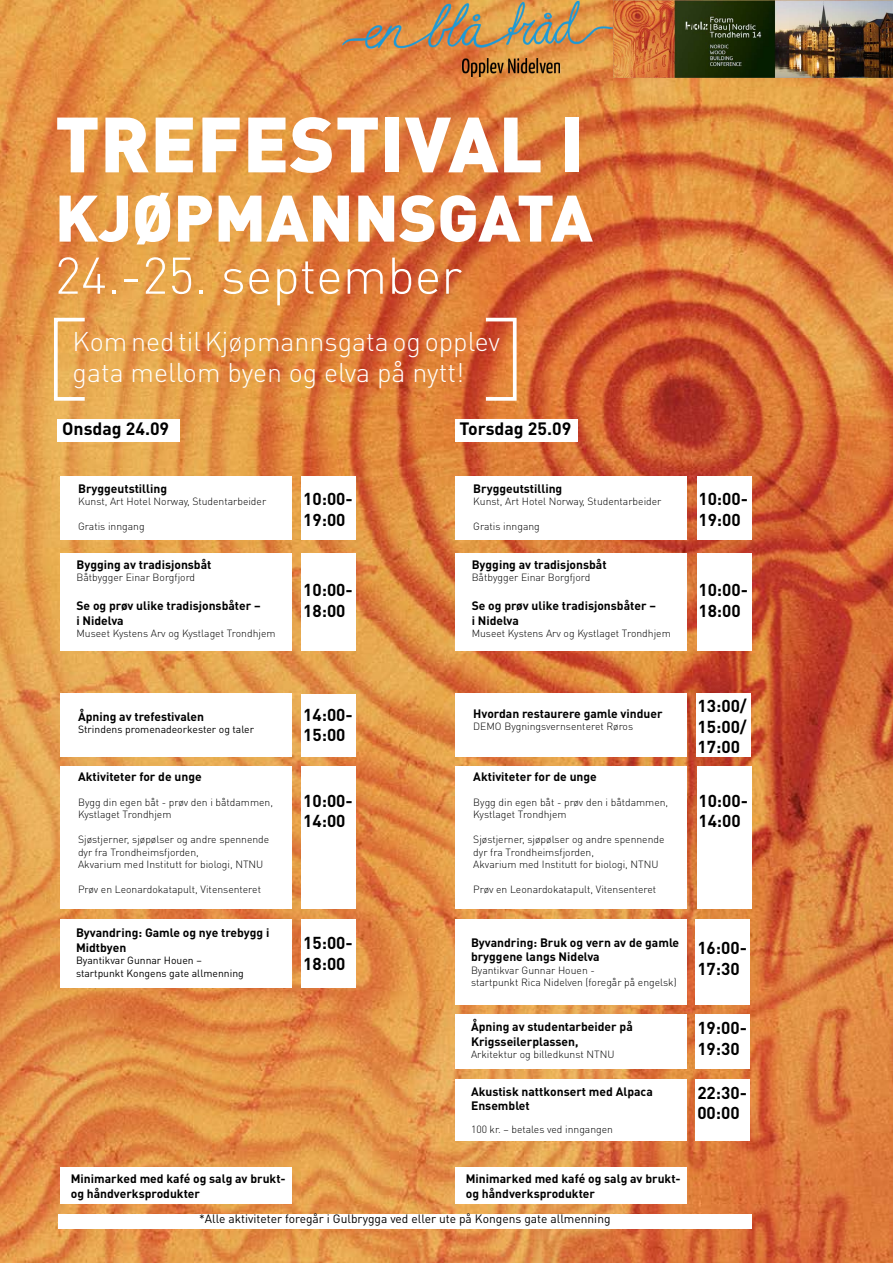
<style>
.page{position:relative;width:893px;height:1263px;background:#fff}
.page>*{position:absolute;margin:0;border:0;box-sizing:border-box;transform-origin:0 0}
.t1{font:900 76.95px "DIN Pro";color:#fff}
.t2{font:900 64.65px "DIN Pro";color:#fff}
.t3{font:300 50.85px "DIN Pro";color:#fff}
.t4{font:300 26.85px/30px "DIN Pro";color:#fff}
.t5{font:700 17.7px "DIN Pro";color:#000}
.t6{font:700 17.1px/20.5px "DIN Pro";color:#000}
.t7{font:700 12.15px/14.5px "DIN Pro";color:#000}
.t8{font:12px "DIN Pro";color:#000}
.t9{font:300 10.35px/12.5px "DIN Pro";color:#000}
.t10{font:10.35px/12.5px "DIN Pro";color:#000}
</style>
<div class="page">
<img style="left:0;top:0;width:893px;height:1263px">
<div style="left:58px;top:419px;width:122px;height:22px;background:#fff"></div>
<div style="left:455px;top:419px;width:122px;height:22px;background:#fff"></div>
<div style="left:60px;top:1167px;width:232px;height:36px;background:#fff"></div>
<div style="left:455px;top:1167px;width:231px;height:36px;background:#fff"></div>
<div style="left:60px;top:553px;width:232px;height:98px;background:#fff"></div>
<div style="left:302px;top:553px;width:54px;height:98px;background:#fff"></div>
<div style="left:60px;top:766px;width:232px;height:142px;background:#fff"></div>
<div style="left:302px;top:766px;width:54px;height:142px;background:#fff"></div>
<div style="left:455px;top:766px;width:232px;height:142px;background:#fff"></div>
<div style="left:697px;top:766px;width:54px;height:142px;background:#fff"></div>
<div style="left:60px;top:476px;width:232px;height:64px;background:#fff"></div>
<div style="left:302px;top:476px;width:54px;height:64px;background:#fff"></div>
<div style="left:455px;top:553px;width:232px;height:98px;background:#fff"></div>
<div style="left:697px;top:553px;width:54px;height:98px;background:#fff"></div>
<div style="left:455px;top:476px;width:232px;height:64px;background:#fff"></div>
<div style="left:697px;top:476px;width:54px;height:64px;background:#fff"></div>
<div style="left:455px;top:693px;width:232px;height:63px;background:#fff"></div>
<div style="left:696px;top:693px;width:54px;height:63px;background:#fff"></div>
<div style="left:455px;top:919px;width:231px;height:86px;background:#fff"></div>
<div style="left:696px;top:919px;width:54px;height:86px;background:#fff"></div>
<div style="left:60px;top:693px;width:232px;height:63px;background:#fff"></div>
<div style="left:302px;top:694px;width:54px;height:62px;background:#fff"></div>
<div style="left:60px;top:919px;width:232px;height:68px;background:#fff"></div>
<div style="left:302px;top:919px;width:54px;height:68px;background:#fff"></div>
<div style="left:455px;top:1014px;width:231px;height:55px;background:#fff"></div>
<div style="left:696px;top:1014px;width:54px;height:55px;background:#fff"></div>
<div style="left:455px;top:1079px;width:231px;height:61px;background:#fff"></div>
<div style="left:696px;top:1079px;width:54px;height:61px;background:#fff"></div>
<div style="left:54px;top:318px;width:33px;height:83px;border:4px solid #fff"></div>
<div style="left:484px;top:318px;width:33px;height:83px;border:4px solid #fff"></div>
<img style="left:614px;top:0;width:279px;height:77px">
<img style="left:342px;top:0;width:270px;height:77px">
<div style="left:58px;top:1214px;width:694px;height:15px;background:#fff"></div>
<h1 class="t1" style="left:55px;top:92px;width:531px">TREFESTIVAL I</h1>
<h2 class="t2" style="left:55px;top:174px;width:539px">KJØPMANNSGATA</h2>
<h3 class="t3" style="left:55px;top:241px;width:409px">24.-25. september</h3>
<h3 class="t4" style="left:73px;top:326px;width:429px">Kom ned til Kjøpmannsgata og opplev gata mellom byen og elva på nytt!</h3>
<h3 class="t5" style="left:62px;top:417px;width:109px">Onsdag 24.09</h3>
<h3 class="t5" style="left:459px;top:417px;width:113px">Torsdag 25.09</h3>
<p class="t7" style="left:78px;top:481px;width:91px">Bryggeutstilling</p>
<p class="t9" style="left:78px;top:495px;width:190px">Kunst, Art Hotel Norway, Studentarbeider</p>
<p class="t9" style="left:78px;top:520px;width:68px">Gratis inngang</p>
<p class="t7" style="left:76px;top:557px;width:137px">Bygging av tradisjonsbåt</p>
<p class="t9" style="left:76px;top:571px;width:120px">Båtbygger Einar Borgfjord</p>
<p class="t7" style="left:76px;top:598px;width:186px">Se og prøv ulike tradisjonsbåter – i Nidelva</p>
<p class="t9" style="left:76px;top:627px;width:201px">Museet Kystens Arv og Kystlaget Trondhjem</p>
<h3 class="t6" style="left:303px;top:488px;width:51px">10:00-<br>19:00</h3>
<h3 class="t6" style="left:303px;top:579px;width:51px">10:00-<br>18:00</h3>
<p class="t7" style="left:473px;top:481px;width:91px">Bryggeutstilling</p>
<p class="t9" style="left:473px;top:495px;width:190px">Kunst, Art Hotel Norway, Studentarbeider</p>
<p class="t9" style="left:473px;top:520px;width:68px">Gratis inngang</p>
<p class="t7" style="left:472px;top:557px;width:137px">Bygging av tradisjonsbåt</p>
<p class="t9" style="left:472px;top:571px;width:120px">Båtbygger Einar Borgfjord</p>
<p class="t7" style="left:472px;top:598px;width:186px">Se og prøv ulike tradisjonsbåter – i Nidelva</p>
<p class="t9" style="left:472px;top:627px;width:201px">Museet Kystens Arv og Kystlaget Trondhjem</p>
<h3 class="t6" style="left:698px;top:488px;width:51px">10:00-<br>19:00</h3>
<h3 class="t6" style="left:698px;top:579px;width:51px">10:00-<br>18:00</h3>
<p class="t7" style="left:78px;top:709px;width:128px">Åpning av trefestivalen</p>
<p class="t10" style="left:78px;top:723px;width:178px">Strindens promenadeorkester og taler</p>
<p class="t7" style="left:78px;top:769px;width:125px">Aktiviteter for de unge</p>
<p class="t9" style="left:78px;top:795px;width:196px">Bygg din egen båt - prøv den i båtdammen,<br>Kystlaget Trondhjem</p>
<p class="t9" style="left:78px;top:833px;width:193px">Sjøstjerner, sjøpølser og andre spennende dyr fra Trondheimsfjorden,<br>Akvarium med Institutt for biologi, NTNU</p>
<p class="t9" style="left:78px;top:883px;width:184px">Prøv en Leonardokatapult, Vitensenteret</p>
<p class="t7" style="left:76px;top:925px;width:195px">Byvandring: Gamle og nye trebygg i<br>Midtbyen</p>
<p class="t10" style="left:76px;top:954px;width:169px">Byantikvar Gunnar Houen – startpunkt Kongens gate allmenning</p>
<h3 class="t6" style="left:303px;top:704px;width:51px">14:00-<br>15:00</h3>
<h3 class="t6" style="left:303px;top:789px;width:51px">10:00-<br>14:00</h3>
<h3 class="t6" style="left:303px;top:932px;width:51px">15:00-<br>18:00</h3>
<p class="t7" style="left:473px;top:706px;width:191px">Hvordan restaurere gamle vinduer</p>
<p class="t9" style="left:473px;top:720px;width:161px">DEMO Bygningsvernsenteret Røros</p>
<p class="t7" style="left:473px;top:769px;width:125px">Aktiviteter for de unge</p>
<p class="t9" style="left:473px;top:795px;width:196px">Bygg din egen båt - prøv den i båtdammen,<br>Kystlaget Trondhjem</p>
<p class="t9" style="left:473px;top:833px;width:193px">Sjøstjerner, sjøpølser og andre spennende dyr fra Trondheimsfjorden,<br>Akvarium med Institutt for biologi, NTNU</p>
<p class="t9" style="left:473px;top:883px;width:184px">Prøv en Leonardokatapult, Vitensenteret</p>
<p class="t7" style="left:471px;top:935px;width:210px">Byvandring: Bruk og vern av de gamle bryggene langs Nidelva</p>
<p class="t9" style="left:471px;top:963px;width:207px">Byantikvar Gunnar Houen -<br>startpunkt Rica Nidelven (foregår på engelsk)</p>
<p class="t7" style="left:471px;top:1019px;width:163px">Åpning av studentarbeider på<br>Krigsseilerplassen,</p>
<p class="t9" style="left:471px;top:1048px;width:145px">Arkitektur og billedkunst NTNU</p>
<p class="t7" style="left:471px;top:1084px;width:183px">Akustisk nattkonsert med Alpaca<br>Ensemblet</p>
<p class="t9" style="left:471px;top:1123px;width:143px">100 kr. – betales ved inngangen</p>
<p class="t7" style="left:71px;top:1171px;width:216px">Minimarked med kafé og salg av brukt&shy;og håndverksprodukter</p>
<p class="t7" style="left:466px;top:1171px;width:216px">Minimarked med kafé og salg av brukt&shy;og håndverksprodukter</p>
<p class="t8" style="left:199px;top:1211px;width:413px">*Alle aktiviteter foregår i Gulbrygga ved eller ute på Kongens gate allmenning</p>
<h3 class="t6" style="left:697px;top:695px;width:51px;text-align:justify">13:00/ 15:00/ 17:00</h3>
<h3 class="t6" style="left:698px;top:789px;width:51px">10:00-<br>14:00</h3>
<h3 class="t6" style="left:697px;top:937px;width:51px">16:00-<br>17:30</h3>
<h3 class="t6" style="left:697px;top:1017px;width:51px">19:00-<br>19:30</h3>
<h3 class="t6" style="left:697px;top:1082px;width:51px">22:30-<br>00:00</h3>
</div>
